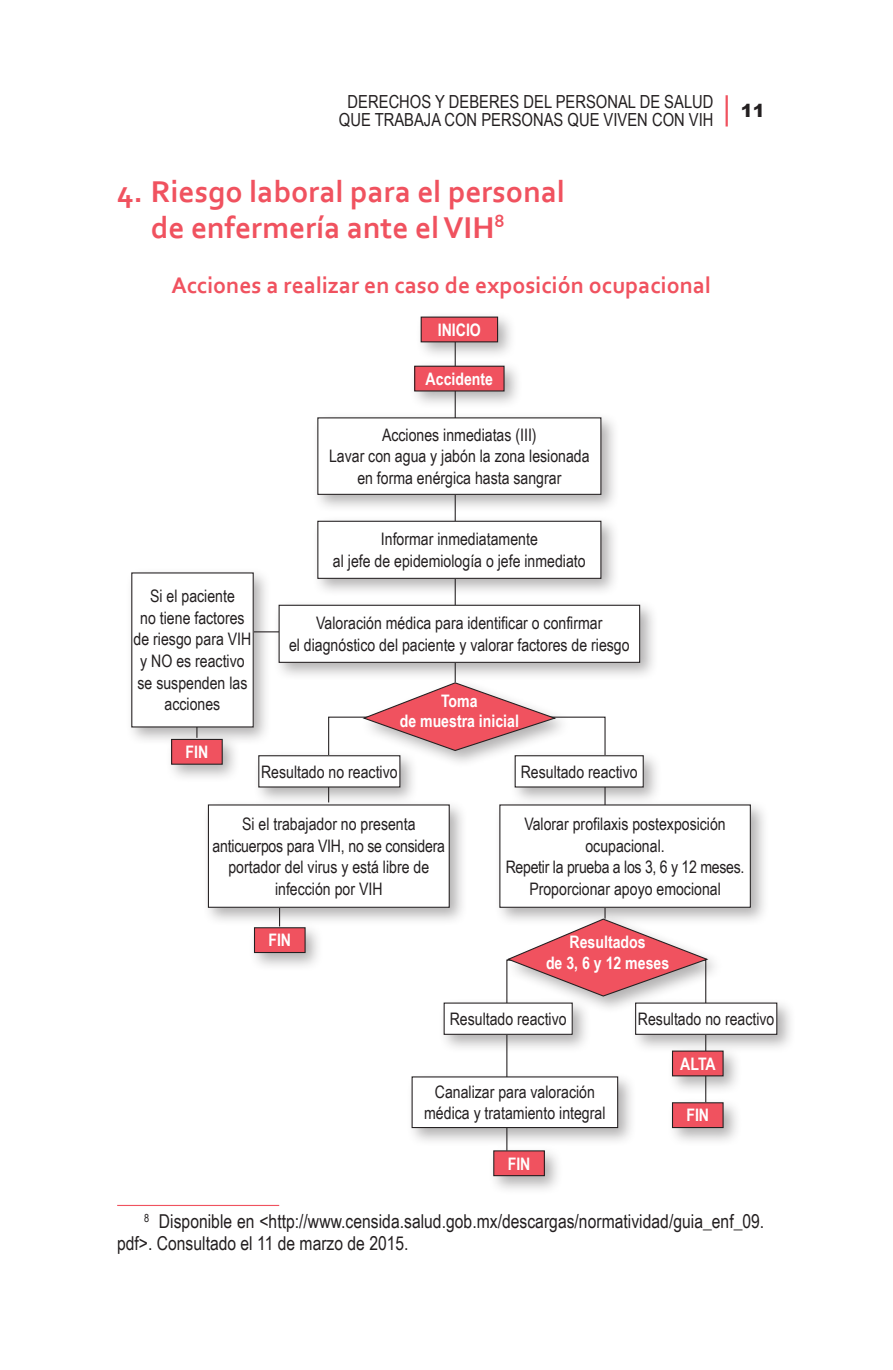
<style>
.page{position:relative;width:893px;height:1370px;background:#fff}
.page>*{position:absolute;margin:0;border:0;box-sizing:border-box;transform-origin:0 0}
.t1{font:700 31.5px/36px "Corbel";color:#f0525f}
.t2{font:700 23.62px "Corbel";color:#f0525f}
.t3{font:19.12px/22.5px "Arial Narrow";color:#231f20}
.t4{font:18px "Arial Narrow";color:#231f20}
.t5{font:900 18px "Arial";color:#231f20}
.t6{font:17.32px/21.6px "Arial Narrow";color:#231f20;text-align:center}
.t7{font:700 17.32px/20.2px "Arial Narrow";color:#fff;text-align:center}
</style>
<div class="page">
<hr style="left:725px;top:95px;width:3px;height:31px;background:#f0525f">
<hr style="left:117px;top:1204px;width:162px;height:1px;background:#f0525f">
<div style="left:126px;top:311px;width:670px;height:884px;background:#231f20;opacity:.35"></div>
<div style="left:421px;top:317px;width:77px;height:25px;background:#f0525f"></div>
<div style="left:415px;top:366px;width:89px;height:25px;background:#f0525f"></div>
<div style="left:414px;top:365px;width:91px;height:26px;border:1px solid #231f20"></div>
<div style="left:318px;top:418px;width:283px;height:76px;background:#fff"></div>
<div style="left:317px;top:417px;width:284px;height:78px;border:1px solid #231f20"></div>
<div style="left:318px;top:521px;width:283px;height:57px;background:#fff"></div>
<div style="left:317px;top:520px;width:284px;height:58px;border:1px solid #231f20"></div>
<div style="left:412px;top:1076px;width:206px;height:51px;background:#fff"></div>
<div style="left:279px;top:605px;width:361px;height:57px;background:#fff"></div>
<div style="left:279px;top:604px;width:361px;height:58px;border:1px solid #231f20"></div>
<div style="left:259px;top:755px;width:141px;height:31px;background:#fff"></div>
<div style="left:258px;top:755px;width:142px;height:32px;border:1px solid #231f20"></div>
<div style="left:515px;top:755px;width:128px;height:31px;background:#fff"></div>
<div style="left:515px;top:755px;width:129px;height:32px;border:1px solid #231f20"></div>
<div style="left:444px;top:1002px;width:128px;height:32px;background:#fff"></div>
<div style="left:636px;top:1002px;width:141px;height:32px;background:#fff"></div>
<div style="left:132px;top:573px;width:121px;height:153px;background:#fff"></div>
<div style="left:131px;top:572px;width:123px;height:155px;border:1px solid #231f20"></div>
<div style="left:500px;top:804px;width:250px;height:103px;background:#fff"></div>
<div style="left:208px;top:804px;width:241px;height:103px;background:#fff"></div>
<div style="left:208px;top:804px;width:242px;height:103px;border:1px solid #231f20"></div>
<div style="left:172px;top:739px;width:50px;height:25px;background:#f0525f"></div>
<div style="left:171px;top:738px;width:52px;height:26px;border:1px solid #231f20"></div>
<div style="left:254px;top:927px;width:51px;height:25px;background:#f0525f"></div>
<div style="left:254px;top:927px;width:52px;height:25px;border:1px solid #231f20"></div>
<div style="left:672px;top:1102px;width:51px;height:25px;background:#f0525f"></div>
<div style="left:672px;top:1101px;width:52px;height:26px;border:1px solid #231f20"></div>
<div style="left:494px;top:1150px;width:50px;height:25px;background:#f0525f"></div>
<div style="left:493px;top:1150px;width:52px;height:25px;border:1px solid #231f20"></div>
<div style="left:672px;top:1050px;width:51px;height:25px;background:#f0525f"></div>
<svg style="left:196px;top:630px;width:362px;height:121px"></svg>
<svg style="left:506px;top:917px;width:204px;height:234px"></svg>
<p class="t4" style="left:348px;top:89px;width:367px">DERECHOS Y DEBERES DEL PERSONAL DE SALUD</p>
<p class="t4" style="left:339px;top:107px;width:376px">QUE TRABAJA CON PERSONAS QUE VIVEN CON VIH</p>
<h1 class="t1" style="left:151px;top:172px;width:416px;text-indent:-34px">4. Riesgo laboral para el personal de enfermería ante el VIH<sup>8</sup></h1>
<h2 class="t2" style="left:171px;top:271px;width:541px">Acciones a realizar en caso de exposición ocupacional</h2>
<p class="t7" style="left:438px;top:318px;width:45px">INICIO</p>
<p class="t7" style="left:426px;top:368px;width:69px">Accidente</p>
<p class="t6" style="left:329px;top:423px;width:262px">Acciones inmediatas (III)<br>Lavar con agua y jabón la zona lesionada en forma enérgica hasta sangrar</p>
<p class="t6" style="left:134px;top:584px;width:119px">Si el paciente<br>no tiene factores de riesgo para VIH y NO es reactivo se suspenden las acciones</p>
<p class="t7" style="left:186px;top:740px;width:24px">FIN</p>
<p class="t6" style="left:333px;top:527px;width:254px">Informar inmediatamente<br>al jefe de epidemiología o jefe inmediato</p>
<p class="t6" style="left:289px;top:611px;width:342px">Valoración médica para identificar o confirmar<br>el diagnóstico del paciente y valorar factores de riesgo</p>
<p class="t7" style="left:400px;top:689px;width:121px">Toma<br>de muestra inicial</p>
<p class="t6" style="left:261px;top:760px;width:138px">Resultado no reactivo</p>
<p class="t6" style="left:521px;top:760px;width:118px">Resultado reactivo</p>
<p class="t5" style="left:741px;top:98px;width:26px">11</p>
<p class="t6" style="left:212px;top:812px;width:234px">Si el trabajador no presenta anticuerpos para VIH, no se considera portador del virus y está libre de infección por VIH</p>
<p class="t7" style="left:268px;top:929px;width:24px">FIN</p>
<p class="t6" style="left:506px;top:812px;width:240px">Valorar profilaxis postexposición ocupacional.<br>Repetir la prueba a los 3, 6 y 12 meses.<br>Proporcionar apoyo emocional</p>
<p class="t7" style="left:546px;top:929px;width:125px;line-height:21.6px">Resultados<br>de 3, 6 y 12 meses</p>
<p class="t6" style="left:450px;top:1007px;width:118px">Resultado reactivo</p>
<p class="t6" style="left:638px;top:1007px;width:138px">Resultado no reactivo</p>
<p class="t6" style="left:424px;top:1079px;width:183px">Canalizar para valoración médica y tratamiento integral</p>
<p class="t7" style="left:508px;top:1152px;width:24px">FIN</p>
<p class="t7" style="left:680px;top:1052px;width:37px">ALTA</p>
<p class="t7" style="left:686px;top:1104px;width:24px">FIN</p>
<p class="t3" style="left:117px;top:1208px;width:649px;text-indent:27px"><sup>8</sup> Disponible en &lt;http://www.censida.salud.gob.mx/descargas/normatividad/guia_enf_09. pdf&gt;. Consultado el 11 de marzo de 2015.</p>
</div>
